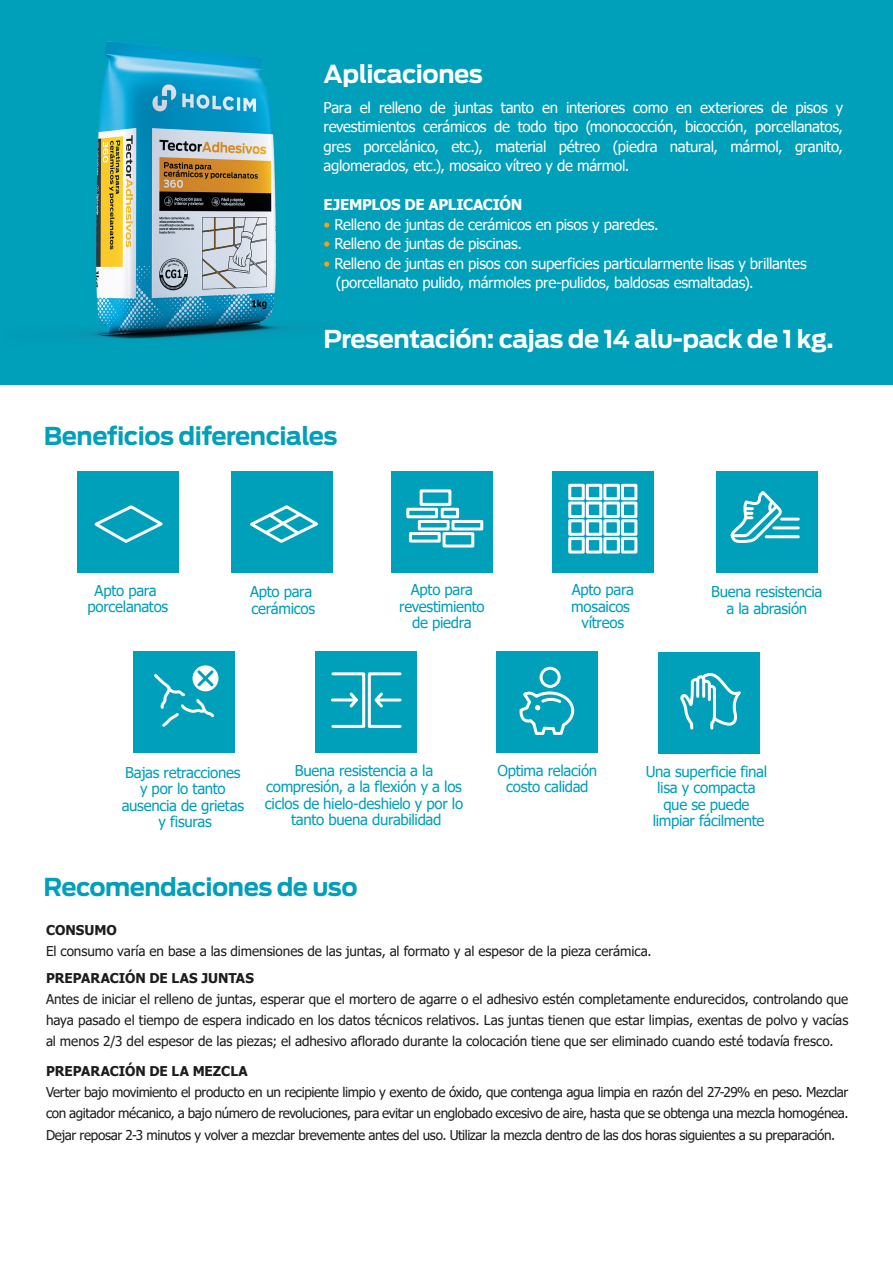
<style>
.page{position:relative;width:893px;height:1263px;background:#fff}
.page>*{position:absolute;margin:0;border:0;box-sizing:border-box;transform-origin:0 0}
.t1{font:700 24.45px "Ford Antenna";letter-spacing:-.02em;color:#fff}
.t2{font:700 24.45px "Ford Antenna";letter-spacing:-.02em;color:#009fba}
.t3{font:15px/19.5px "Tahoma";letter-spacing:-.02em;color:#fff;text-align:justify}
.t4{font:15px/16.5px "Tahoma";letter-spacing:-.02em;color:#009fba;text-align:center}
.t5{font:700 15px "Tahoma";letter-spacing:-.015em;color:#fff}
.t6{font:13.5px/21px "Tahoma";letter-spacing:-.01em;color:#1d1d1b;text-align:justify}
.t7{font:700 13.5px "Tahoma";color:#1d1d1b}
.s1{color:#f6a016}
</style>
<div class="page">
<div style="left:0;top:0;width:893px;height:385px;background:#009fba"></div>
<div style="left:77px;top:471px;width:102px;height:102px;background:#009fba"></div>
<svg style="left:94px;top:505px;width:69px;height:38px"></svg>
<div style="left:231px;top:471px;width:102px;height:102px;background:#009fba"></div>
<svg style="left:250px;top:505px;width:68px;height:38px"></svg>
<div style="left:391px;top:471px;width:102px;height:102px;background:#009fba"></div>
<div style="left:420px;top:489px;width:31px;height:17px;border:3px solid #fff"></div>
<div style="left:441px;top:508px;width:18px;height:10px;border:3px solid #fff"></div>
<div style="left:406px;top:508px;width:32px;height:10px;border:3px solid #fff"></div>
<div style="left:418px;top:520px;width:32px;height:10px;border:3px solid #fff"></div>
<div style="left:451px;top:520px;width:32px;height:10px;border:3px solid #fff"></div>
<div style="left:409px;top:532px;width:32px;height:11px;border:3px solid #fff"></div>
<div style="left:442px;top:532px;width:32px;height:15px;border:3px solid #fff"></div>
<div style="left:552px;top:471px;width:102px;height:102px;background:#009fba"></div>
<div style="left:568px;top:484px;width:17px;height:16px;border:3px solid #fff"></div>
<div style="left:586px;top:484px;width:16px;height:16px;border:3px solid #fff"></div>
<div style="left:603px;top:484px;width:17px;height:16px;border:3px solid #fff"></div>
<div style="left:621px;top:484px;width:16px;height:16px;border:3px solid #fff"></div>
<div style="left:568px;top:501px;width:17px;height:17px;border:3px solid #fff"></div>
<div style="left:586px;top:501px;width:16px;height:17px;border:3px solid #fff"></div>
<div style="left:603px;top:501px;width:17px;height:17px;border:3px solid #fff"></div>
<div style="left:621px;top:501px;width:16px;height:17px;border:3px solid #fff"></div>
<div style="left:568px;top:519px;width:17px;height:17px;border:3px solid #fff"></div>
<div style="left:586px;top:519px;width:16px;height:17px;border:3px solid #fff"></div>
<div style="left:603px;top:519px;width:17px;height:17px;border:3px solid #fff"></div>
<div style="left:621px;top:519px;width:16px;height:17px;border:3px solid #fff"></div>
<div style="left:568px;top:537px;width:17px;height:16px;border:3px solid #fff"></div>
<div style="left:586px;top:537px;width:16px;height:16px;border:3px solid #fff"></div>
<div style="left:603px;top:537px;width:17px;height:16px;border:3px solid #fff"></div>
<div style="left:621px;top:537px;width:16px;height:16px;border:3px solid #fff"></div>
<div style="left:716px;top:471px;width:102px;height:102px;background:#009fba"></div>
<svg style="left:730px;top:491px;width:55px;height:52px"></svg>
<hr style="left:766px;top:535px;width:32px;height:3px;background:#fff">
<hr style="left:774px;top:526px;width:24px;height:3px;background:#fff">
<hr style="left:782px;top:518px;width:16px;height:3px;background:#fff">
<div style="left:496px;top:651px;width:102px;height:102px;background:#009fba"></div>
<div style="left:133px;top:651px;width:102px;height:102px;background:#009fba"></div>
<div style="left:315px;top:651px;width:102px;height:102px;background:#009fba"></div>
<svg style="left:192px;top:665px;width:26px;height:26px"></svg>
<svg style="left:154px;top:668px;width:63px;height:59px"></svg>
<div style="left:658px;top:652px;width:102px;height:102px;background:#009fba"></div>
<svg style="left:680px;top:673px;width:61px;height:57px"></svg>
<hr style="left:696px;top:680px;width:3px;height:16px;background:#fff">
<hr style="left:702px;top:680px;width:3px;height:16px;background:#fff">
<hr style="left:708px;top:686px;width:3px;height:14px;background:#fff">
<div style="left:331px;top:672px;width:34px;height:56px;border:3px solid #fff"></div>
<div style="left:368px;top:672px;width:34px;height:56px;border:3px solid #fff"></div>
<hr style="left:376px;top:698px;width:24px;height:3px;background:#fff">
<svg style="left:374px;top:692px;width:12px;height:16px"></svg>
<hr style="left:332px;top:698px;width:24px;height:3px;background:#fff">
<svg style="left:347px;top:692px;width:11px;height:16px"></svg>
<img style="left:87px;top:41px;width:196px;height:298px">
<div style="left:540px;top:667px;width:21px;height:21px;border:3px solid #fff;border-radius:50%"></div>
<svg style="left:519px;top:684px;width:56px;height:51px"></svg>
<h1 class="t1" style="left:324px;top:52px;width:161px">Aplicaciones</h1>
<p class="t3" style="left:324px;top:98px;width:521px">Para el relleno de juntas tanto en interiores como en exteriores de pisos y revestimientos cerámicos de todo tipo (monococción, bicocción, porcellanatos, gres porcelánico, etc.), material pétreo (piedra natural, mármol, granito, aglomerados, etc.), mosaico vítreo y de mármol.</p>
<p class="t5" style="left:324px;top:194px;width:200px">EJEMPLOS DE APLICACIÓN</p>
<p class="t3" style="left:324px;top:215px;width:337px"><span class="s1">•</span> Relleno de juntas de cerámicos en pisos y paredes.</p>
<p class="t3" style="left:324px;top:235px;width:200px"><span class="s1">•</span> Relleno de juntas de piscinas.</p>
<p class="t3" style="left:336px;top:254px;width:472px;text-indent:-12px"><span class="s1">•</span> Relleno de juntas en pisos con superficies particularmente lisas y brillantes (porcellanato pulido, mármoles pre-pulidos, baldosas esmaltadas).</p>
<h1 class="t1" style="left:324px;top:317px;width:512px">Presentación: cajas de 14 alu-pack de 1 kg.</h1>
<h1 class="t2" style="left:44px;top:414px;width:295px">Beneficios diferenciales</h1>
<p class="t4" style="left:87px;top:583px;width:82px">Apto para porcelanatos</p>
<p class="t4" style="left:250px;top:584px;width:67px;text-align:left">Apto para cerámicos</p>
<p class="t4" style="left:399px;top:582px;width:87px">Apto para revestimiento de piedra</p>
<p class="t4" style="left:571px;top:582px;width:64px">Apto para mosaicos vítreos</p>
<p class="t4" style="left:711px;top:584px;width:113px">Buena resistencia a la abrasión</p>
<p class="t4" style="left:497px;top:763px;width:101px">Optima relación costo calidad</p>
<p class="t4" style="left:122px;top:765px;width:124px">Bajas retracciones y por lo tanto ausencia de grietas y fisuras</p>
<p class="t4" style="left:265px;top:763px;width:200px">Buena resistencia a la compresión, a la flexión y a los ciclos de hielo-deshielo y por lo tanto buena durabilidad</p>
<p class="t4" style="left:646px;top:764px;width:123px">Una superficie final lisa y compacta que se puede limpiar fácilmente</p>
<h1 class="t2" style="left:44px;top:865px;width:315px">Recomendaciones de uso</h1>
<p class="t7" style="left:46px;top:921px;width:72px">CONSUMO</p>
<p class="t6" style="left:46px;top:942px;width:607px">El consumo varía en base a las dimensiones de las juntas, al formato y al espesor de la pieza cerámica.</p>
<p class="t7" style="left:46px;top:969px;width:209px">PREPARACIÓN DE LAS JUNTAS</p>
<p class="t6" style="left:46px;top:990px;width:804px">Antes de iniciar el relleno de juntas, esperar que el mortero de agarre o el adhesivo estén completamente endurecidos, controlando que haya pasado el tiempo de espera indicado en los datos técnicos relativos. Las juntas tienen que estar limpias, exentas de polvo y vacías al menos 2/3 del espesor de las piezas; el adhesivo aflorado durante la colocación tiene que ser eliminado cuando esté todavía fresco.</p>
<p class="t7" style="left:46px;top:1062px;width:203px">PREPARACIÓN DE LA MEZCLA</p>
<p class="t6" style="left:46px;top:1083px;width:804px">Verter bajo movimiento el producto en un recipiente limpio y exento de óxido, que contenga agua limpia en razón del 27-29% en peso. Mezclar con agitador mécanico, a bajo número de revoluciones, para evitar un englobado excesivo de aire, hasta que se obtenga una mezcla homogénea.<br>Dejar reposar 2-3 minutos y volver a mezclar brevemente antes del uso. Utilizar la mezcla dentro de las dos horas siguientes a su preparación.</p>
</div>
